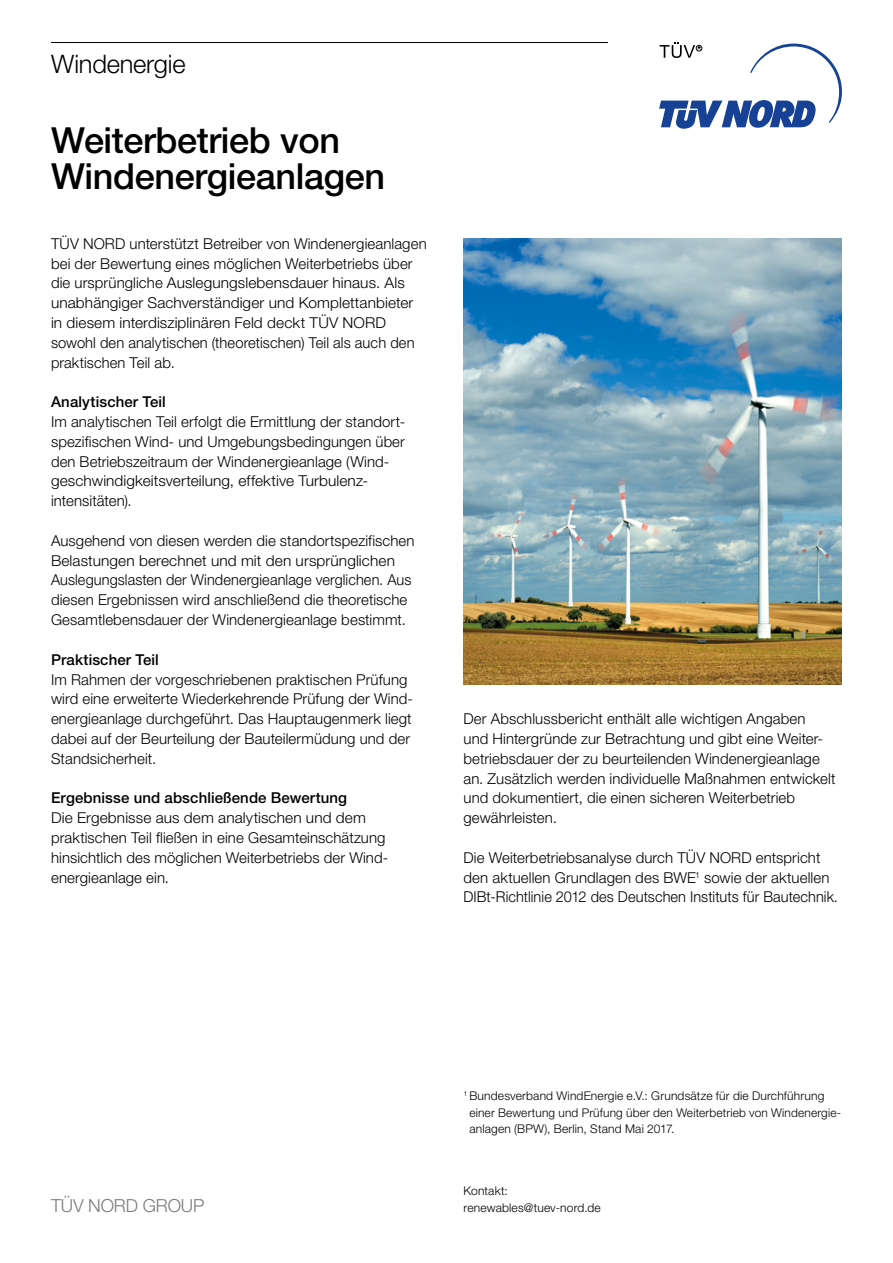
<style>
.page{position:relative;width:893px;height:1263px;background:#fff}
.page>*{position:absolute;margin:0;border:0;box-sizing:border-box;transform-origin:0 0}
.t1{font:500 36px/36px "Helvetica Neue LT Pro";letter-spacing:-.01em;color:#000}
.t2{font:300 25.5px "Helvetica Neue LT Pro";letter-spacing:-.01em;color:#000}
.t3{font:300 18px "Helvetica Neue LT Pro";letter-spacing:-.01em;color:#7c7b7b}
.t4{font:300 15px/19.8px "Helvetica Neue LT Pro";letter-spacing:.005em;color:#000}
.t5{font:500 15px "Helvetica Neue LT Pro";letter-spacing:.01em;color:#000}
.t6{font:300 12px/16.5px "Helvetica Neue LT Pro";letter-spacing:.015em;color:#000}
</style>
<div class="page">
<hr style="left:51px;top:42px;width:557px;height:1px;background:#000">
<svg style="left:659px;top:43px;width:183px;height:86px"></svg>
<img style="left:463px;top:238px;width:379px;height:446px">
<h2 class="t2" style="left:51px;top:49px;width:136px">Windenergie</h2>
<h1 class="t1" style="left:51px;top:122px;width:336px">Weiterbetrieb von<br>Windenergieanlagen</h1>
<p class="t4" style="left:51px;top:233px;width:377px">TÜV NORD unterstützt Betreiber von Windenergieanlagen bei der Bewertung eines möglichen Weiterbetriebs über die ursprüngliche Auslegungslebensdauer hinaus. Als unabhängiger Sachverständiger und Komplettanbieter in diesem interdisziplinären Feld deckt TÜV NORD sowohl den analytischen (theoretischen) Teil als auch den praktischen Teil ab.</p>
<p class="t5" style="left:51px;top:393px;width:116px">Analytischer Teil</p>
<p class="t4" style="left:51px;top:411px;width:355px">Im analytischen Teil erfolgt die Ermittlung der standort&shy;spezifischen Wind- und Umgebungsbedingungen über den Betriebszeitraum der Windenergieanlage (Wind&shy;geschwindigkeitsverteilung, effektive Turbulenz&shy;intensitäten).</p>
<p class="t4" style="left:51px;top:530px;width:365px">Ausgehend von diesen werden die standortspezifischen Belastungen berechnet und mit den ursprünglichen Auslegungslasten der Windenergieanlage verglichen. Aus diesen Ergebnissen wird anschließend die theoretische Gesamtlebensdauer der Windenergieanlage bestimmt.</p>
<p class="t5" style="left:51px;top:650px;width:109px">Praktischer Teil</p>
<p class="t4" style="left:51px;top:669px;width:362px">Im Rahmen der vorgeschriebenen praktischen Prüfung wird eine erweiterte Wiederkehrende Prüfung der Wind&shy;energieanlage durchgeführt. Das Hauptaugenmerk liegt dabei auf der Beurteilung der Bauteilermüdung und der Standsicherheit.</p>
<p class="t5" style="left:51px;top:789px;width:298px">Ergebnisse und abschließende Bewertung</p>
<p class="t4" style="left:51px;top:807px;width:337px">Die Ergebnisse aus dem analytischen und dem praktischen Teil fließen in eine Gesamteinschätzung hinsichtlich des möglichen Weiterbetriebs der Wind&shy;energieanlage ein.</p>
<p class="t4" style="left:463px;top:708px;width:373px">Der Abschlussbericht enthält alle wichtigen Angaben<br>und Hintergründe zur Betrachtung und gibt eine Weiter&shy;betriebsdauer der zu beurteilenden Windenergieanlage an. Zusätzlich werden individuelle Maßnahmen entwickelt und dokumentiert, die einen sicheren Weiterbetrieb gewährleisten.</p>
<p class="t4" style="left:463px;top:847px;width:376px">Die Weiterbetriebsanalyse durch TÜV NORD entspricht den aktuellen Grundlagen des BWE<sup>1</sup> sowie der aktuellen<br>DIBt-Richtlinie 2012 des Deutschen Instituts für Bautechnik.</p>
<p class="t6" style="left:469px;top:1087px;width:373px;text-indent:-6px"><sup>1</sup> Bundesverband WindEnergie e.V.: Grundsätze für die Durchführung einer Bewertung und Prüfung über den Weiterbetrieb von Windenergie&shy;anlagen (BPW), Berlin, Stand Mai 2017.</p>
<p class="t3" style="left:51px;top:1194px;width:155px">TÜV NORD GROUP</p>
<p class="t6" style="left:463px;top:1183px;width:139px">Kontakt: renewables@tuev-nord.de</p>
</div>
